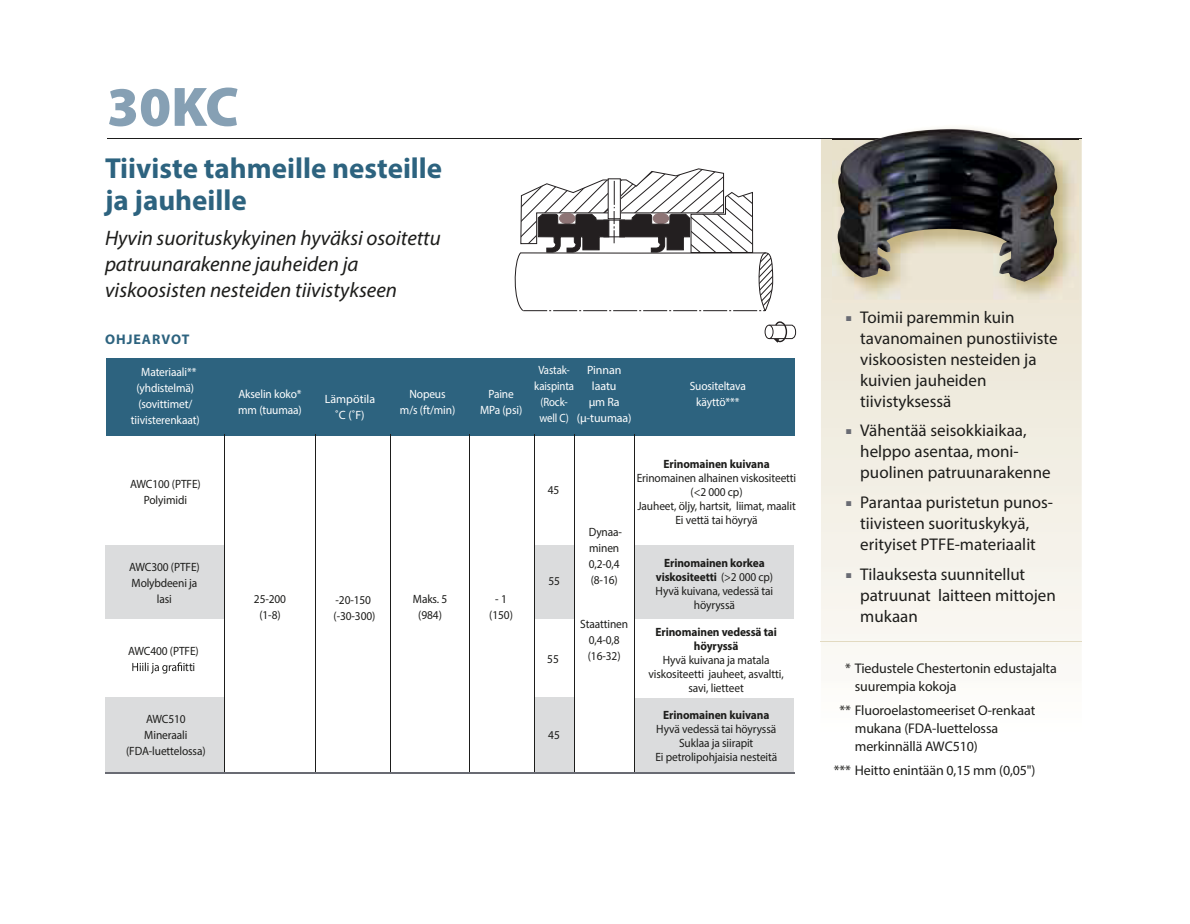
<style>
.page{position:relative;width:1190px;height:924px;background:#fff}
.page>*{position:absolute;margin:0;border:0;box-sizing:border-box;transform-origin:0 0}
.t1{font:900 56px "Myriad Pro";color:#86a0b4}
.t2{font:700 29px/32px "Myriad Pro";color:#2d637f}
.t3{font:italic 21px/26px "Myriad Pro";letter-spacing:-.005em;color:#1d1d1b}
.t4{font:17px/21px "Myriad Pro";color:#1d1d1b}
.t5{font:14px/18px "Myriad Pro";letter-spacing:-.01em;color:#1d1d1b}
.t6{font:700 14px "Myriad Pro";letter-spacing:.07em;color:#2d637f}
.t7{font:12px/16px "Myriad Pro";letter-spacing:-.01em;color:#1d1d1b;text-align:center;scale:.95 1}
.t8{font:12px/16px "Myriad Pro";letter-spacing:-.01em;color:#fff;text-align:center;scale:.95 1}
.t9{font:700 12px/14px "Myriad Pro";letter-spacing:-.01em;color:#1d1d1b;text-align:center;scale:.95 1}
.t10{font:12px/16px "Myriad Pro";letter-spacing:-.01em;color:#fff;text-align:center}
.t11{font:12px/16px "Myriad Pro";letter-spacing:-.01em;color:#fff;text-align:center;scale:.9 1}
.s1{font-weight:700}
.s2{color:#696b73}
</style>
<div class="page">
<svg style="left:821px;top:139px;width:261px;height:516px;background:#f2eee4"></svg>
<div style="left:106px;top:358px;width:688px;height:77px;background:#2d637f"></div>
<hr style="left:107px;top:138px;width:975px;height:1px;background:#1d1d1b">
<svg style="left:515px;top:168px;width:258px;height:143px"></svg>
<div style="left:765px;top:325px;width:8px;height:14px;border:1px solid #231f20;border-radius:50%"></div>
<svg style="left:768px;top:321px;width:28px;height:22px"></svg>
<img style="left:833px;top:128px;width:246px;height:174px">
<img style="left:833px;top:138px;width:246px;height:2px">
<img style="left:838px;top:129px;width:219px;height:153px">
<hr style="left:821px;top:641px;width:261px;height:1px;background:#e2dac1">
<div style="left:105px;top:697px;width:120px;height:75px;background:#dbdcdd"></div>
<div style="left:105px;top:545px;width:120px;height:74px;background:#dbdcdd"></div>
<div style="left:534px;top:698px;width:41px;height:76px;background:#dbdcdd"></div>
<div style="left:635px;top:698px;width:159px;height:75px;background:#dbdcdd"></div>
<div style="left:534px;top:545px;width:41px;height:74px;background:#dbdcdd"></div>
<div style="left:634px;top:545px;width:160px;height:74px;background:#dbdcdd"></div>
<svg style="left:132px;top:662px;width:50px;height:12px"></svg>
<hr style="left:224px;top:435px;width:1px;height:338px;background:#1d1d1b">
<hr style="left:315px;top:435px;width:1px;height:338px;background:#1d1d1b">
<hr style="left:390px;top:435px;width:1px;height:338px;background:#1d1d1b">
<hr style="left:469px;top:435px;width:1px;height:338px;background:#1d1d1b">
<hr style="left:534px;top:435px;width:1px;height:338px;background:#1d1d1b">
<hr style="left:574px;top:435px;width:1px;height:338px;background:#1d1d1b">
<hr style="left:634px;top:435px;width:1px;height:338px;background:#1d1d1b">
<hr style="left:105px;top:772px;width:689px;height:2px;background:#696b73">
<h1 class="t1" style="left:107px;top:75px;width:133px">30KC</h1>
<h2 class="t2" style="left:105px;top:151px;width:339px">Tiiviste tahmeille nesteille ja jauheille</h2>
<h3 class="t3" style="left:105px;top:225px;width:337px">Hyvin suorituskykyinen hyväksi osoitettu patruunarakenne jauheiden ja viskoosisten nesteiden tiivistykseen</h3>
<p class="t6" style="left:105px;top:330px;width:86px">OHJEARVOT</p>
<p class="t8" style="left:131px;top:363px;width:74px">Materiaali** (yhdistelmä) (sovittimet/ tiivisterenkaat)</p>
<p class="t8" style="left:238px;top:386px;width:69px;text-align:left">Akselin koko* mm (tuumaa)</p>
<p class="t10" style="left:325px;top:391px;width:52px">Lämpötila ˚C (˚F)</p>
<p class="t8" style="left:400px;top:386px;width:60px">Nopeus m/s (ft/min)</p>
<p class="t8" style="left:480px;top:386px;width:46px">Paine<br>MPa (psi)</p>
<p class="t10" style="left:577px;top:361px;width:56px">Pinnan laatu<br>µm Ra (µ-tuumaa)</p>
<p class="t11" style="left:534px;top:362px;width:46px">Vastak&shy;kaispinta (Rock&shy;well C)</p>
<p class="t8" style="left:690px;top:377px;width:61px">Suositeltava käyttö***</p>
<p class="t7" style="left:130px;top:476px;width:76px">AWC100 (PTFE)<br>Polyimidi</p>
<p class="t7" style="left:548px;top:482px;width:14px">45</p>
<p class="t7" style="left:129px;top:558px;width:76px">AWC300 (PTFE)<br>Molybdeeni ja lasi</p>
<p class="t7" style="left:254px;top:591px;width:35px">25-200 (1-8)</p>
<p class="t7" style="left:334px;top:591px;width:46px;text-align:left">-20-150 (-30-300)</p>
<p class="t7" style="left:413px;top:591px;width:38px">Maks. 5 (984)</p>
<p class="t7" style="left:489px;top:591px;width:26px">- 1 (150)</p>
<p class="t7" style="left:548px;top:573px;width:14px">55</p>
<p class="t7" style="left:128px;top:643px;width:76px;text-align:right">AWC400 (PTFE) itti</p>
<p class="t7" style="left:547px;top:651px;width:14px">55</p>
<p class="t7" style="left:126px;top:711px;width:85px">AWC510<br>Mineraali (FDA-luettelossa)</p>
<p class="t7" style="left:548px;top:727px;width:14px">45</p>
<p class="t7" style="left:589px;top:523px;width:37px;text-align:left">Dynaa&shy;minen<br>0,2-0,4 (8-16)</p>
<p class="t7" style="left:580px;top:616px;width:52px">Staattinen<br>0,4-0,8 (16-32)</p>
<p class="t9" style="left:664px;top:457px;width:113px">Erinomainen kuivana</p>
<p class="t7" style="left:637px;top:471px;width:169px;line-height:14px">Erinomainen alhainen viskositeetti (&lt;2 000 cp)<br>Jauheet, öljy, hartsit, liimat, maalit<br>Ei vettä tai höyryä</p>
<p class="t7" style="left:656px;top:556px;width:125px;line-height:14px"><span class="s1">Erinomainen korkea viskositeetti</span> (&gt;2 000 cp)<br>Hyvä kuivana, vedessä tai höyryssä</p>
<p class="t9" style="left:656px;top:624px;width:129px">Erinomainen vedessä tai höyryssä</p>
<p class="t7" style="left:649px;top:653px;width:144px;line-height:14px">Hyvä kuivana ja matala viskositeetti jauheet, asvaltti, savi, lietteet</p>
<p class="t9" style="left:663px;top:708px;width:113px">Erinomainen kuivana</p>
<p class="t7" style="left:655px;top:722px;width:130px;line-height:14px">Hyvä vedessä tai höyryssä<br>Suklaa ja siirapit<br>Ei petrolipohjaisia nesteitä</p>
<h3 class="t4" style="left:860px;top:306px;width:199px;text-indent:-14px"><span class="s2">■</span> Toimii paremmin kuin tavanomainen punostiiviste viskoosisten nesteiden ja kuivien jauheiden tiivistyksessä</h3>
<h3 class="t4" style="left:860px;top:420px;width:192px;text-indent:-14px"><span class="s2">■</span> Vähentää seisokkiaikaa, helppo asentaa, moni&shy;puolinen patruunarakenne</h3>
<h3 class="t4" style="left:846px;top:492px;width:208px;text-align:center"><span class="s2">■</span> Parantaa puristetun punos&shy;tiivisteen suorituskykyä, erityiset PTFE-materiaalit</h3>
<h3 class="t4" style="left:860px;top:563px;width:197px;text-indent:-14px"><span class="s2">■</span> Tilauksesta suunnitellut patruunat laitteen mittojen mukaan</h3>
<p class="t5" style="left:855px;top:659px;width:203px;text-indent:-10px">* Tiedustele Chestertonin edustajalta suurempia kokoja</p>
<p class="t5" style="left:855px;top:701px;width:182px;text-indent:-15px">** Fluoroelastomeeriset O-renkaat mukana (FDA-luettelossa merkinnällä AWC510)</p>
<p class="t5" style="left:834px;top:761px;width:203px">*** Heitto enintään 0,15 mm (0,05")</p>
</div>
